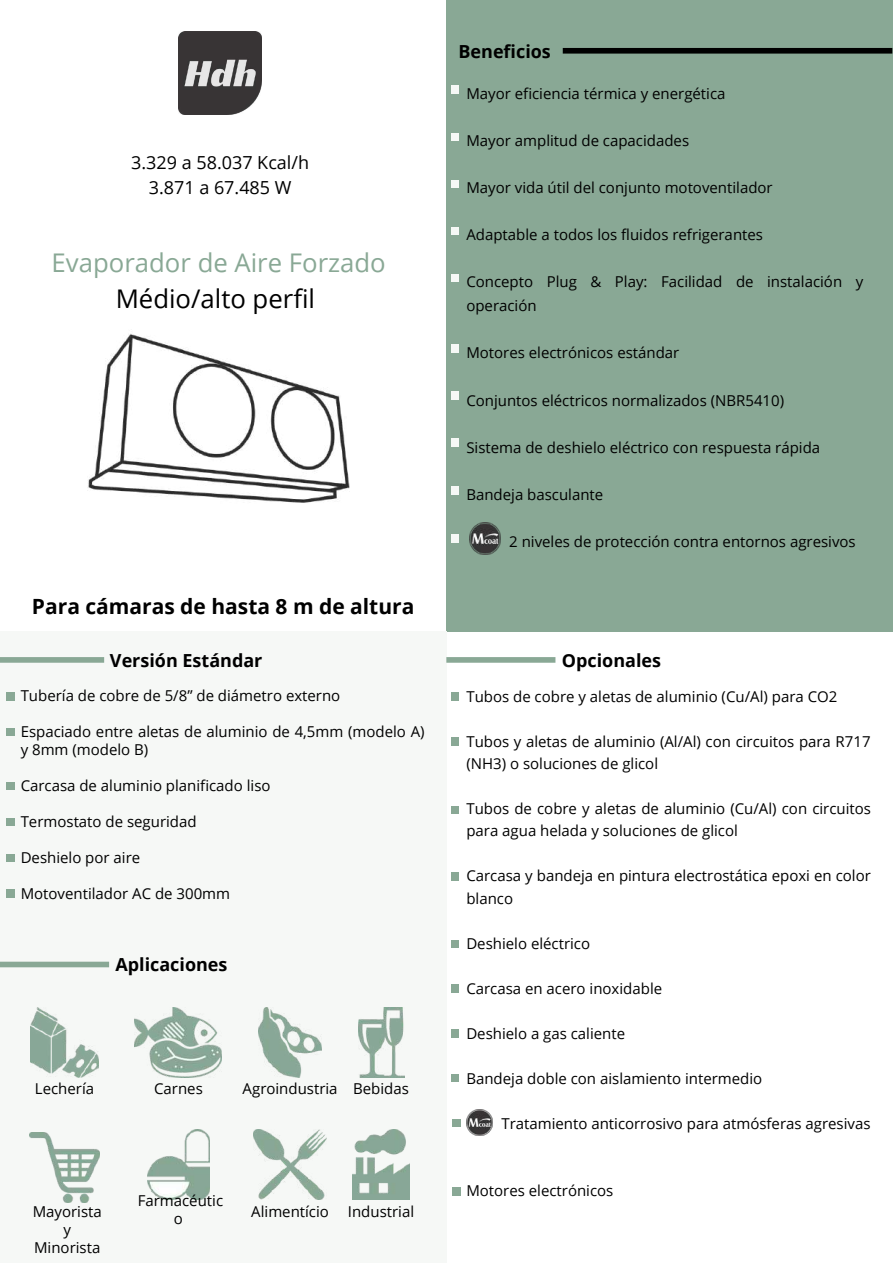
<style>
.page{position:relative;width:893px;height:1264px;background:#fff}
.page>*{position:absolute;margin:0;border:0;box-sizing:border-box;transform-origin:0 0}
.t1{font:25.65px "Open Sans";color:#89a895}
.t2{font:25.65px "Open Sans";color:#000}
.t3{font:700 21px "Open Sans";color:#000}
.t4{font:700 18px "Open Sans";color:#000}
.t5{font:18px/24.8px "Open Sans";color:#000;text-align:center}
.t6{font:15px/18px "Open Sans";color:#000}
</style>
<div class="page">
<div style="left:446px;top:0;width:446px;height:631px;background:#89a895"></div>
<div style="left:562px;top:48px;width:330px;height:6px;background:#000"></div>
<img style="left:178px;top:31px;width:84px;height:83px">
<div style="left:451px;top:85px;width:7px;height:8px;background:#f6f8f6"></div>
<div style="left:451px;top:344px;width:7px;height:8px;background:#f6f8f6"></div>
<div style="left:451px;top:391px;width:7px;height:8px;background:#f6f8f6"></div>
<div style="left:451px;top:438px;width:7px;height:8px;background:#f6f8f6"></div>
<div style="left:0;top:631px;width:446px;height:631px;background:#f6f8f6"></div>
<div style="left:0;top:657px;width:104px;height:5px;background:#89a895"></div>
<div style="left:7px;top:692px;width:7px;height:8px;background:#89a895"></div>
<div style="left:7px;top:728px;width:7px;height:8px;background:#89a895"></div>
<div style="left:7px;top:782px;width:7px;height:8px;background:#89a895"></div>
<div style="left:7px;top:818px;width:7px;height:7px;background:#89a895"></div>
<div style="left:7px;top:853px;width:7px;height:8px;background:#89a895"></div>
<div style="left:446px;top:657px;width:109px;height:5px;background:#89a895"></div>
<div style="left:451px;top:486px;width:7px;height:8px;background:#f6f8f6"></div>
<div style="left:451px;top:534px;width:7px;height:8px;background:#f6f8f6"></div>
<div style="left:451px;top:274px;width:7px;height:8px;background:#f6f8f6"></div>
<div style="left:451px;top:227px;width:7px;height:8px;background:#f6f8f6"></div>
<div style="left:451px;top:180px;width:7px;height:8px;background:#f6f8f6"></div>
<div style="left:451px;top:133px;width:7px;height:7px;background:#f6f8f6"></div>
<div style="left:451px;top:692px;width:7px;height:8px;background:#89a895"></div>
<div style="left:451px;top:737px;width:7px;height:8px;background:#89a895"></div>
<div style="left:451px;top:805px;width:7px;height:8px;background:#89a895"></div>
<div style="left:451px;top:872px;width:7px;height:8px;background:#89a895"></div>
<div style="left:451px;top:939px;width:7px;height:8px;background:#89a895"></div>
<div style="left:451px;top:984px;width:7px;height:8px;background:#89a895"></div>
<div style="left:451px;top:1029px;width:7px;height:8px;background:#89a895"></div>
<div style="left:451px;top:1074px;width:7px;height:7px;background:#89a895"></div>
<div style="left:452px;top:1119px;width:8px;height:7px;background:#89a895"></div>
<img style="left:469px;top:522px;width:32px;height:32px">
<div style="left:7px;top:889px;width:7px;height:8px;background:#89a895"></div>
<div style="left:452px;top:1187px;width:8px;height:8px;background:#89a895"></div>
<img style="left:466px;top:1109px;width:26px;height:26px">
<img style="left:135px;top:1007px;width:86px;height:70px">
<div style="left:0;top:961px;width:109px;height:6px;background:#89a895"></div>
<img style="left:31px;top:1007px;width:67px;height:70px">
<img style="left:258px;top:1007px;width:63px;height:70px">
<img style="left:358px;top:1007px;width:46px;height:70px">
<img style="left:29px;top:1132px;width:70px;height:70px">
<img style="left:148px;top:1129px;width:62px;height:70px">
<img style="left:254px;top:1129px;width:73px;height:70px">
<img style="left:352px;top:1129px;width:58px;height:70px">
<img style="left:88px;top:333px;width:262px;height:170px">
<p class="t5" style="left:131px;top:149px;width:179px">3.329 a 58.037 Kcal/h<br>3.871 a 67.485 W</p>
<h1 class="t1" style="left:52px;top:245px;width:335px">Evaporador de Aire Forzado</h1>
<h1 class="t2" style="left:116px;top:281px;width:201px">Médio/alto perfil</h1>
<h2 class="t3" style="left:32px;top:592px;width:384px">Para cámaras de hasta 8 m de altura</h2>
<p class="t4" style="left:110px;top:647px;width:154px">Versión Estándar</p>
<p class="t6" style="left:21px;top:686px;width:321px">Tubería de cobre de 5/8” de diámetro externo</p>
<p class="t6" style="left:21px;top:722px;width:405px">Espaciado entre aletas de aluminio de 4,5mm (modelo A) y 8mm (modelo B)</p>
<p class="t6" style="left:21px;top:776px;width:251px">Carcasa de aluminio planificado liso</p>
<p class="t6" style="left:21px;top:812px;width:177px">Termostato de seguridad</p>
<p class="t6" style="left:21px;top:848px;width:121px">Deshielo por aire</p>
<p class="t6" style="left:21px;top:884px;width:211px">Motoventilador AC de 300mm</p>
<p class="t4" style="left:115px;top:952px;width:114px">Aplicaciones</p>
<p class="t6" style="left:35px;top:1079px;width:61px">Lechería</p>
<p class="t6" style="left:154px;top:1079px;width:50px">Carnes</p>
<p class="t6" style="left:242px;top:1079px;width:168px">Agroindustria Bebidas</p>
<p class="t6" style="left:33px;top:1201px;width:71px;text-align:center">Mayorista y<br>Minorista</p>
<p class="t6" style="left:138px;top:1190px;width:87px;text-align:center">Farmacéutic o</p>
<p class="t6" style="left:251px;top:1202px;width:79px">Alimentício</p>
<p class="t6" style="left:348px;top:1202px;width:68px">Industrial</p>
<p class="t4" style="left:458px;top:38px;width:94px">Beneficios</p>
<p class="t6" style="left:466px;top:84px;width:261px">Mayor eficiencia térmica y energética</p>
<p class="t6" style="left:466px;top:131px;width:224px">Mayor amplitud de capacidades</p>
<p class="t6" style="left:466px;top:178px;width:308px">Mayor vida útil del conjunto motoventilador</p>
<p class="t6" style="left:466px;top:225px;width:298px">Adaptable a todos los fluidos refrigerantes</p>
<p class="t6" style="left:466px;top:270px;width:398px;line-height:23.5px">Concepto Plug &amp; Play: Facilidad de instalación y operación</p>
<p class="t6" style="left:466px;top:343px;width:214px">Motores electrónicos estándar</p>
<p class="t6" style="left:466px;top:391px;width:319px">Conjuntos eléctricos normalizados (NBR5410)</p>
<p class="t6" style="left:466px;top:438px;width:355px">Sistema de deshielo eléctrico con respuesta rápida</p>
<p class="t6" style="left:466px;top:485px;width:138px">Bandeja basculante</p>
<p class="t6" style="left:509px;top:532px;width:348px">2 niveles de protección contra entornos agresivos</p>
<p class="t4" style="left:561px;top:647px;width:101px">Opcionales</p>
<p class="t6" style="left:466px;top:686px;width:372px">Tubos de cobre y aletas de aluminio (Cu/Al) para CO2</p>
<p class="t6" style="left:466px;top:729px;width:405px;line-height:22.5px">Tubos y aletas de aluminio (Al/Al) con circuitos para R717 (NH3) o soluciones de glicol</p>
<p class="t6" style="left:466px;top:797px;width:406px;line-height:22.5px">Tubos de cobre y aletas de aluminio (Cu/Al) con circuitos para agua helada y soluciones de glicol</p>
<p class="t6" style="left:466px;top:864px;width:406px;line-height:22.5px">Carcasa y bandeja en pintura electrostática epoxi en color blanco</p>
<p class="t6" style="left:466px;top:934px;width:125px">Deshielo eléctrico</p>
<p class="t6" style="left:466px;top:979px;width:197px">Carcasa en acero inoxidable</p>
<p class="t6" style="left:466px;top:1024px;width:160px">Deshielo a gas caliente</p>
<p class="t6" style="left:466px;top:1069px;width:297px">Bandeja doble con aislamiento intermedio</p>
<p class="t6" style="left:501px;top:1114px;width:370px">Tratamiento anticorrosivo para atmósferas agresivas</p>
<p class="t6" style="left:466px;top:1181px;width:148px">Motores electrónicos</p>
</div>
